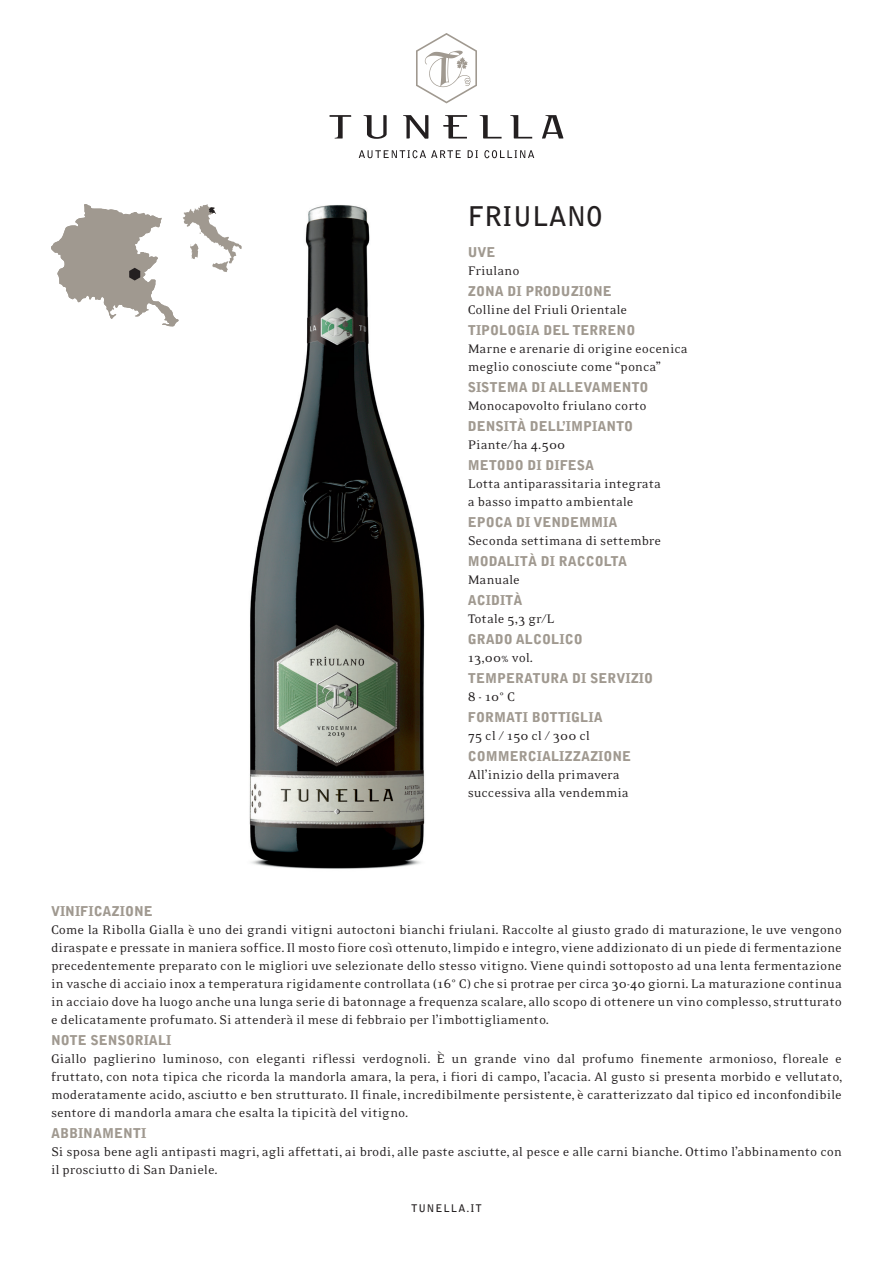
<style>
.page{position:relative;width:893px;height:1263px;background:#fff}
.page>*{position:absolute;margin:0;border:0;box-sizing:border-box;transform-origin:0 0}
.t1{font:700 27px "Bell Gothic";color:#231f20}
.t2{font:14.25px/18px "Eidetic Serif";color:#231f20}
.t3{font:900 13.5px "Bell Gothic";color:#a09990}
.t4{font:700 10.5px "Bell Gothic";letter-spacing:.1em;color:#231f20}
</style>
<div class="page">
<img style="left:249px;top:205px;width:176px;height:664px">
<svg style="left:416px;top:33px;width:61px;height:70px"></svg>
<svg style="left:359px;top:150px;width:102px;height:8px"></svg>
<svg style="left:468px;top:150px;width:10px;height:8px"></svg>
<svg style="left:484px;top:150px;width:50px;height:8px"></svg>
<svg style="left:330px;top:115px;width:21px;height:23px"></svg>
<svg style="left:364px;top:115px;width:23px;height:24px"></svg>
<svg style="left:403px;top:115px;width:25px;height:24px"></svg>
<svg style="left:443px;top:115px;width:24px;height:24px"></svg>
<svg style="left:480px;top:115px;width:22px;height:24px"></svg>
<svg style="left:510px;top:115px;width:22px;height:24px"></svg>
<svg style="left:542px;top:115px;width:21px;height:24px"></svg>
<svg style="left:51px;top:204px;width:191px;height:122px"></svg>
<h1 class="t1" style="left:468px;top:199px;width:136px">FRIULANO</h1>
<p class="t3" style="left:468px;top:244px;width:29px">UVE</p>
<p class="t2" style="left:468px;top:261px;width:53px">Friulano</p>
<p class="t3" style="left:468px;top:283px;width:146px">ZONA DI PRODUZIONE</p>
<p class="t2" style="left:468px;top:300px;width:161px">Colline del Friuli Orientale</p>
<p class="t3" style="left:468px;top:322px;width:169px">TIPOLOGIA DEL TERRENO</p>
<p class="t2" style="left:468px;top:339px;width:222px">Marne e arenarie di origine eocenica meglio conosciute come “ponca”</p>
<p class="t3" style="left:468px;top:379px;width:182px">SISTEMA DI ALLEVAMENTO</p>
<p class="t2" style="left:468px;top:396px;width:180px">Monocapovolto friulano corto</p>
<p class="t3" style="left:468px;top:418px;width:167px">DENSITÀ DELL’IMPIANTO</p>
<p class="t2" style="left:468px;top:435px;width:99px">Piante/ha 4.500</p>
<p class="t3" style="left:468px;top:457px;width:128px">METODO DI DIFESA</p>
<p class="t2" style="left:468px;top:474px;width:195px">Lotta antiparassitaria integrata a basso impatto ambientale</p>
<p class="t3" style="left:468px;top:514px;width:151px">EPOCA DI VENDEMMIA</p>
<p class="t2" style="left:468px;top:531px;width:195px">Seconda settimana di settembre</p>
<p class="t3" style="left:468px;top:553px;width:161px">MODALITÀ DI RACCOLTA</p>
<p class="t2" style="left:468px;top:570px;width:54px">Manuale</p>
<p class="t3" style="left:468px;top:592px;width:56px">ACIDITÀ</p>
<p class="t2" style="left:468px;top:609px;width:88px">Totale 5,3 gr/L</p>
<p class="t3" style="left:468px;top:631px;width:116px">GRADO ALCOLICO</p>
<p class="t2" style="left:468px;top:648px;width:67px">13,00% vol.</p>
<p class="t3" style="left:468px;top:670px;width:187px">TEMPERATURA DI SERVIZIO</p>
<p class="t2" style="left:468px;top:687px;width:49px">8 - 10° C</p>
<p class="t3" style="left:468px;top:709px;width:136px">FORMATI BOTTIGLIA</p>
<p class="t2" style="left:468px;top:726px;width:124px">75 cl / 150 cl / 300 cl</p>
<p class="t3" style="left:468px;top:748px;width:165px">COMMERCIALIZZAZIONE</p>
<p class="t2" style="left:468px;top:765px;width:163px">All’inizio della primavera successiva alla vendemmia</p>
<p class="t3" style="left:51px;top:903px;width:103px">VINIFICAZIONE</p>
<p class="t2" style="left:51px;top:920px;width:792px;text-align:justify">Come la Ribolla Gialla è uno dei grandi vitigni autoctoni bianchi friulani. Raccolte al giusto grado di maturazione, le uve vengono diraspate e pressate in maniera soffice. Il mosto fiore così ottenuto, limpido e integro, viene addizionato di un piede di fermentazione precedentemente preparato con le migliori uve selezionate dello stesso vitigno. Viene quindi sottoposto ad una lenta fermentazione in vasche di acciaio inox a temperatura rigidamente controllata (16° C) che si protrae per circa 30-40 giorni. La maturazione continua in acciaio dove ha luogo anche una lunga serie di batonnage a frequenza scalare, allo scopo di ottenere un vino complesso, strutturato e delicatamente profumato. Si attenderà il mese di febbraio per l’imbottigliamento.</p>
<p class="t3" style="left:51px;top:1032px;width:122px">NOTE SENSORIALI</p>
<p class="t2" style="left:51px;top:1049px;width:793px;text-align:justify">Giallo paglierino luminoso, con eleganti riflessi verdognoli. È un grande vino dal profumo finemente armonioso, floreale e fruttato, con nota tipica che ricorda la mandorla amara, la pera, i fiori di campo, l’acacia. Al gusto si presenta morbido e vellutato, moderatamente acido, asciutto e ben strutturato. Il finale, incredibilmente persistente, è caratterizzato dal tipico ed inconfondibile sentore di mandorla amara che esalta la tipicità del vitigno.</p>
<p class="t3" style="left:51px;top:1125px;width:97px">ABBINAMENTI</p>
<p class="t2" style="left:51px;top:1142px;width:792px">Si sposa bene agli antipasti magri, agli affettati, ai brodi, alle paste asciutte, al pesce e alle carni bianche. Ottimo l’abbinamento con il prosciutto di San Daniele.</p>
<p class="t4" style="left:411px;top:1202px;width:72px">TUNELLA.IT</p>
</div>
